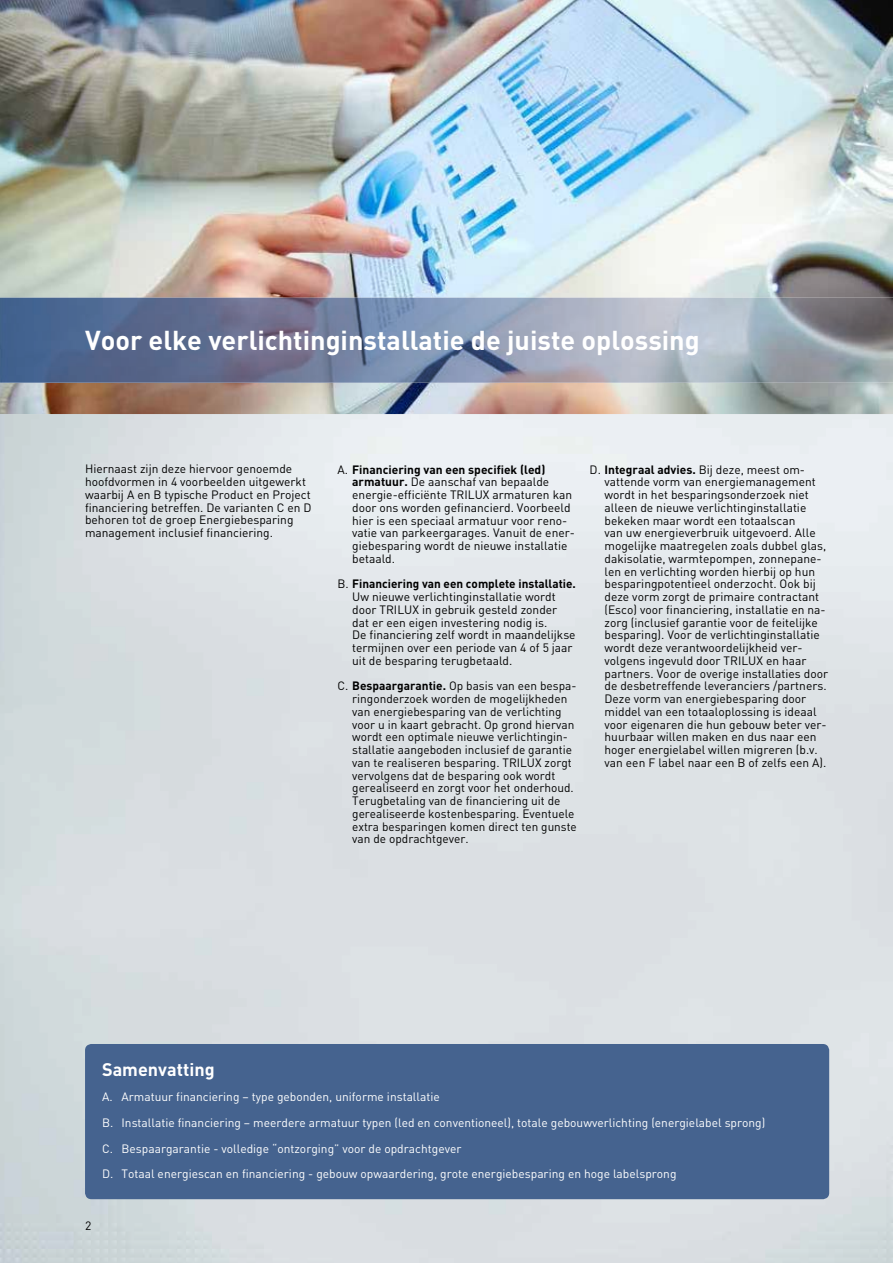
<style>
.page{position:relative;width:893px;height:1263px;background:#fff}
.page>*{position:absolute;margin:0;border:0;box-sizing:border-box;transform-origin:0 0}
.t1{font:700 27px "DIN";color:#fff}
.t2{font:700 18px "DIN";color:#fff}
.t3{font:12px/12.8px "DIN";color:#000}
.t4{font:12px/25.5px "DIN";color:#fff}
.s1{font-weight:700}
</style>
<div class="page">
<div style="left:85px;top:1044px;width:744px;height:155px;background:#45638f;border-radius:6px"></div>
<img style="left:0;top:0;width:893px;height:414px">
<img style="left:0;top:298px;width:893px;height:85px">
<h1 class="t1" style="left:85px;top:322px;width:616px">Voor elke verlichtinginstallatie de juiste oplossing</h1>
<p class="t3" style="left:85px;top:462px;width:228px">Hiernaast zijn deze hiervoor genoemde hoofdvormen in 4 voorbeelden uitgewerkt waarbij A en B typische Product en Project financiering betreffen. De varianten C en D behoren tot de groep Energiebesparing management inclusief financiering.</p>
<p class="t3" style="left:352px;top:463px;width:224px;text-indent:-15px">A. <span class="s1">Financiering van een specifiek (led) armatuur.</span> De aanschaf van bepaalde energie-efficiënte TRILUX armaturen kan door ons worden gefinancierd. Voorbeeld hier is een speciaal armatuur voor reno&shy;vatie van parkeergarages. Vanuit de ener&shy;giebesparing wordt de nieuwe installatie betaald.</p>
<p class="t3" style="left:352px;top:577px;width:225px;text-indent:-15px">B. <span class="s1">Financiering van een complete installatie.<br></span>Uw nieuwe verlichtinginstallatie wordt door TRILUX in gebruik gesteld zonder dat er een eigen investering nodig is.<br>De financiering zelf wordt in maandelijkse termijnen over een periode van 4 of 5 jaar uit de besparing terugbetaald.</p>
<p class="t3" style="left:352px;top:679px;width:226px;text-indent:-15px">C. <span class="s1">Bespaargarantie.</span> Op basis van een bespa&shy;ringonderzoek worden de mogelijkheden van energiebesparing van de verlichting voor u in kaart gebracht. Op grond hiervan wordt een optimale nieuwe verlichtingin&shy;stallatie aangeboden inclusief de garantie van te realiseren besparing. TRILUX zorgt vervolgens dat de besparing ook wordt gerealiseerd en zorgt voor het onderhoud.<br>Terugbetaling van de financiering uit de gerealiseerde kostenbesparing. Eventuele extra besparingen komen direct ten gunste van de opdrachtgever.</p>
<p class="t3" style="left:604px;top:463px;width:225px;text-indent:-15px">D. <span class="s1">Integraal advies.</span> Bij deze, meest om&shy;vattende vorm van energiemanagement wordt in het besparingsonderzoek niet alleen de nieuwe verlichtinginstallatie bekeken maar wordt een totaalscan<br>van uw energieverbruik uitgevoerd. Alle mogelijke maatregelen zoals dubbel glas, dakisolatie, warmtepompen, zonnepane&shy;len en verlichting worden hierbij op hun besparingpotentieel onderzocht. Ook bij deze vorm zorgt de primaire contractant (Esco) voor financiering, installatie en na&shy;zorg (inclusief garantie voor de feitelijke besparing). Voor de verlichtinginstallatie wordt deze verantwoordelijkheid ver&shy;volgens ingevuld door TRILUX en haar partners. Voor de overige installaties door de desbetreffende leveranciers /partners.<br>Deze vorm van energiebesparing door middel van een totaaloplossing is ideaal voor eigenaren die hun gebouw beter ver&shy;huurbaar willen maken en dus naar een hoger energielabel willen migreren (b.v. van een F label naar een B of zelfs een A).</p>
<h2 class="t2" style="left:102px;top:1058px;width:114px">Samenvatting</h2>
<p class="t4" style="left:102px;top:1084px;width:665px">A. Armatuur financiering – type gebonden, uniforme installatie<br>B. Installatie financiering – meerdere armatuur typen (led en conventioneel), totale gebouwverlichting (energielabel sprong)<br>C. Bespaargarantie - volledige “ontzorging” voor de opdrachtgever<br>D. Totaal energiescan en financiering - gebouw opwaardering, grote energiebesparing en hoge labelsprong</p>
<p class="t3" style="left:85px;top:1219px;width:8px">2</p>
</div>
